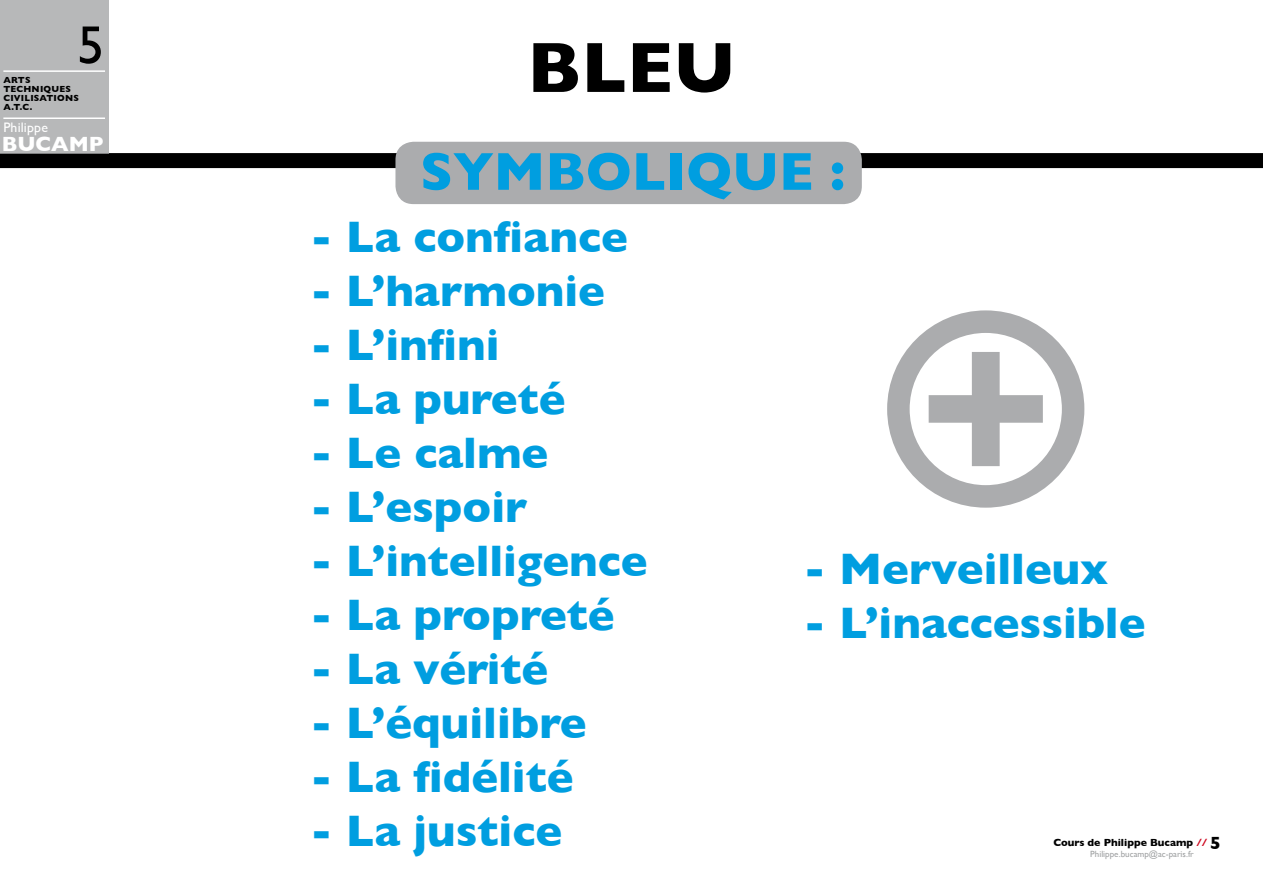
<style>
.page{position:relative;width:1263px;height:893px;background:#fff}
.page>*{position:absolute;margin:0;border:0;box-sizing:border-box;transform-origin:0 0}
.t1{font:700 72px "Gill Sans";color:#000}
.t2{font:700 54px "Gill Sans";color:#009ee0}
.t3{font:54px "Gill Sans";color:#000}
.t4{font:700 45px "Gill Sans";color:#009ee0}
.t5{font:700 21px "Gill Sans";color:#fff}
.t6{font:13.8px "Gill Sans";letter-spacing:.015em;color:#fff}
.t7{font:700 10.5px "Gill Sans";color:#000}
.t8{font:700 9px/9px "Gill Sans";letter-spacing:.025em;color:#000}
.t9{font:9px "Gill Sans";color:#a0a2a3}
.s1{color:#cd071e}
.s2{font-size:18px}
</style>
<div class="page">
<div style="left:0;top:153px;width:1263px;height:15px;background:#000"></div>
<div style="left:0;top:0;width:108px;height:153px;background:#b7b8b9"></div>
<hr style="left:3px;top:70px;width:102px;height:2px;background:#fff">
<hr style="left:3px;top:117px;width:102px;height:2px;background:#fff">
<div style="left:395px;top:142px;width:467px;height:62px;background:#abacae;border-radius:18px"></div>
<svg style="left:929px;top:352px;width:114px;height:114px"></svg>
<div style="left:887px;top:310px;width:197px;height:198px;border:22px solid #abacae;border-radius:50%"></div>
<p class="t3" style="left:77px;top:13px;width:28px">5</p>
<p class="t8" style="left:3px;top:75px;width:77px">ARTS<br>TECHNIQUES<br>CIVILISATIONS<br>A.T.C.</p>
<p class="t6" style="left:3px;top:119px;width:46px">Philippe</p>
<p class="t5" style="left:2px;top:127px;width:103px">BUCAMP</p>
<h1 class="t1" style="left:527px;top:10px;width:210px">BLEU</h1>
<p class="t2" style="left:420px;top:129px;width:427px">SYMBOLIQUE :</p>
<p class="t4" style="left:310px;top:201px;width:319px">- La confiance</p>
<p class="t4" style="left:310px;top:255px;width:296px">- L’harmonie</p>
<p class="t4" style="left:310px;top:309px;width:190px">- L’infini</p>
<p class="t4" style="left:310px;top:363px;width:257px">- La pureté</p>
<p class="t4" style="left:310px;top:417px;width:239px">- Le calme</p>
<p class="t4" style="left:310px;top:471px;width:218px">- L’espoir</p>
<p class="t4" style="left:310px;top:525px;width:339px">- L’intelligence</p>
<p class="t4" style="left:310px;top:579px;width:306px">- La propreté</p>
<p class="t4" style="left:310px;top:633px;width:239px">- La vérité</p>
<p class="t4" style="left:310px;top:687px;width:278px">- L’équilibre</p>
<p class="t4" style="left:310px;top:741px;width:265px">- La fidélité</p>
<p class="t4" style="left:310px;top:795px;width:253px">- La justice</p>
<p class="t4" style="left:804px;top:533px;width:306px">- Merveilleux</p>
<p class="t4" style="left:804px;top:587px;width:343px">- L’inaccessible</p>
<p class="t7" style="left:1053px;top:834px;width:169px">Cours de Philippe Bucamp <span class="s1">//</span> <span class="s2">5</span></p>
<p class="t9" style="left:1090px;top:848px;width:105px">Philippe.bucamp@ac-paris.fr</p>
</div>
